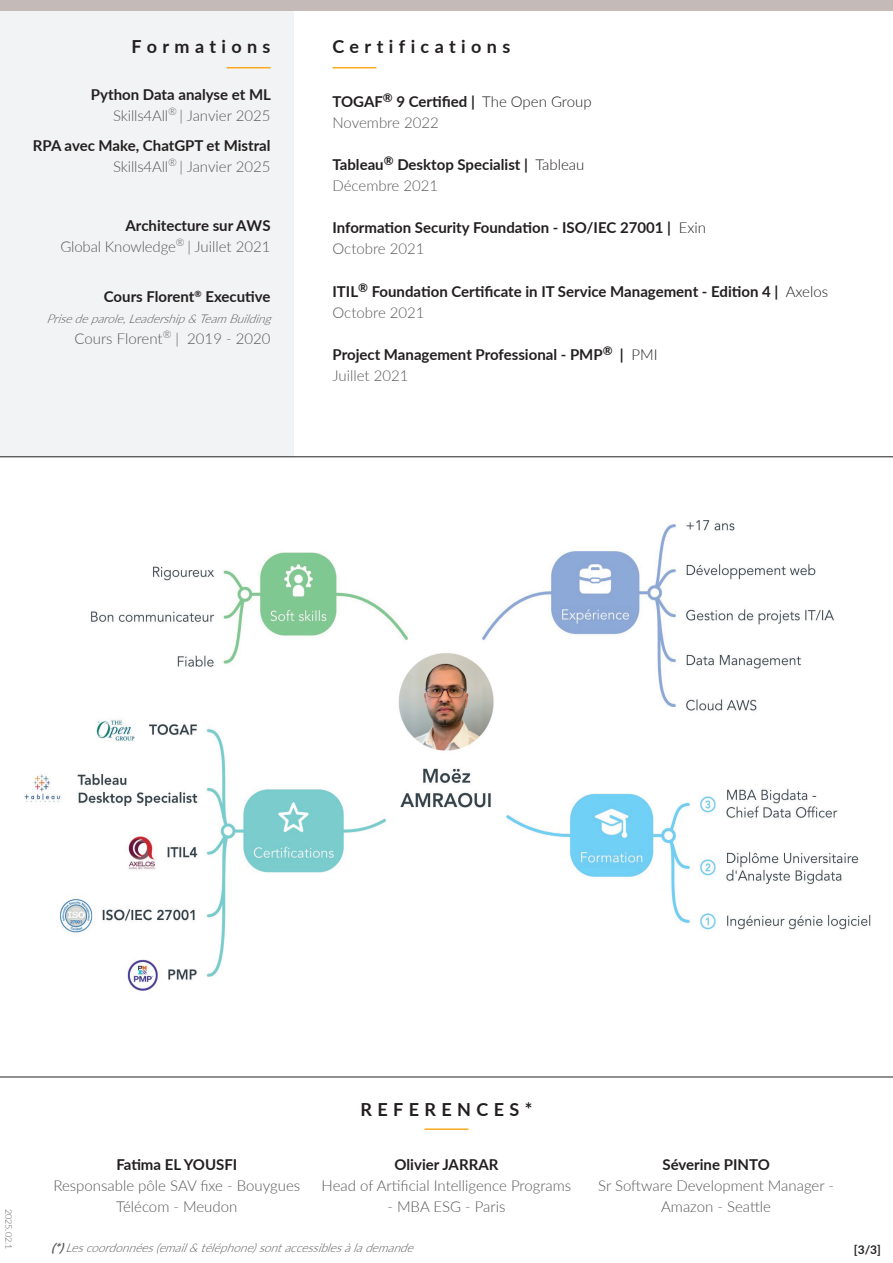
<style>
.page{position:relative;width:893px;height:1263px;background:#fff}
.page>*{position:absolute;margin:0;border:0;box-sizing:border-box;transform-origin:0 0}
.t1{font:700 18px "Lato";letter-spacing:.3em;color:#231f20}
.t2{font:700 15px/21px "Lato";color:#231f20}
.t3{font:300 15px/21px "Lato";color:#57585a;text-align:center}
.t4{font:italic 300 12px "Lato";color:#57585a}
.t5{font:700 12px "Lato";color:#231f20}
.t6{font:300 9px "Lato";color:#57585a}
.s1{font-weight:700;color:#231f20}
.s2{font-weight:300;color:#57585a}
.s3{font-weight:300}
.s4{font-weight:700}
</style>
<div class="page">
<div style="left:0;top:0;width:293px;height:457px;background:#f2f3f4"></div>
<hr style="left:0;top:1077px;width:893px;height:1px;background:#231f20">
<hr style="left:424px;top:1128px;width:44px;height:2px;background:#faa91e">
<hr style="left:0;top:456px;width:893px;height:1px;background:#231f20">
<hr style="left:332px;top:67px;width:44px;height:1px;background:#faa91e">
<div style="left:0;top:0;width:893px;height:11px;background:#c4bbb8"></div>
<img style="left:24px;top:521px;width:847px;height:470px">
<hr style="left:227px;top:67px;width:44px;height:1px;background:#faa91e">
<p class="t1" style="left:132px;top:34px;width:140px">Formations</p>
<p class="t3" style="left:91px;top:84px;width:182px;text-align:right"><span class="s1">Python Data analyse et ML<br></span>Skills4All<sup>®</sup> | Janvier 2025</p>
<p class="t2" style="left:33px;top:134px;width:239px;text-align:right">RPA avec Make, ChatGPT et Mistral<br><span class="s2">Skills4All</span><sup>®</sup> <span class="s2">| Janvier 2025</span></p>
<p class="t3" style="left:60px;top:214px;width:212px;text-align:right"><span class="s1">Architecture sur AWS<br></span>Global Knowledge<sup>®</sup> | Juillet 2021</p>
<p class="t2" style="left:104px;top:286px;width:168px">Cours Florent<sup>®</sup> Executive</p>
<p class="t4" style="left:46px;top:311px;width:231px">Prisedeparole,Leadership&amp;TeamBuilding</p>
<p class="t3" style="left:74px;top:328px;width:198px">Cours Florent<sup>®</sup> | 2019 - 2020</p>
<p class="t1" style="left:332px;top:34px;width:179px">Certifications</p>
<p class="t2" style="left:332px;top:90px;width:261px">TOGAF<sup>®</sup> 9 Certified | <span class="s3">The Open Group<br></span><span class="s2">Novembre 2022</span></p>
<p class="t2" style="left:332px;top:153px;width:253px">Tableau<sup>®</sup> Desktop Specialist | <span class="s3">Tableau<br></span><span class="s2">Décembre 2021</span></p>
<p class="t2" style="left:332px;top:217px;width:375px">Information Security Foundation - ISO/IEC 27001 | <span class="s3">Exin<br></span><span class="s2">Octobre 2021</span></p>
<p class="t2" style="left:332px;top:280px;width:497px">ITIL<sup>®</sup> Foundation Certificate in IT Service Management - Edition 4 | <span class="s3">Axelos<br></span><span class="s2">Octobre 2021</span></p>
<p class="t2" style="left:332px;top:343px;width:327px">Project Management Professional - PMP<sup>®</sup> | <span class="s3">PMI<br></span><span class="s2">Juillet 2021</span></p>
<p class="t6" style="left:15px;top:1208px;width:42px;rotate:90deg">2025.02.1</p>
<p class="t1" style="left:360px;top:1096px;width:174px">REFERENCES*</p>
<p class="t2" style="left:116px;top:1153px;width:122px">Fatima EL YOUSFI</p>
<p class="t3" style="left:53px;top:1174px;width:248px">Responsable pôle SAV fixe - Bouygues<br>Télécom - Meudon</p>
<p class="t2" style="left:395px;top:1153px;width:105px">Olivier JARRAR</p>
<p class="t3" style="left:322px;top:1174px;width:251px">Head of Artificial Intelligence Programs</p>
<p class="t3" style="left:387px;top:1195px;width:120px">- MBA ESG - Paris</p>
<p class="t2" style="left:662px;top:1153px;width:109px">Séverine PINTO</p>
<p class="t3" style="left:598px;top:1174px;width:237px">Sr Software Development Manager -<br>Amazon - Seattle</p>
<p class="t4" style="left:51px;top:1239px;width:369px"><span class="s4">(*)</span>Lescoordonnées(email&amp;téléphone)sontaccessiblesàlademande</p>
<p class="t5" style="left:854px;top:1241px;width:29px">[3/3]</p>
</div>
